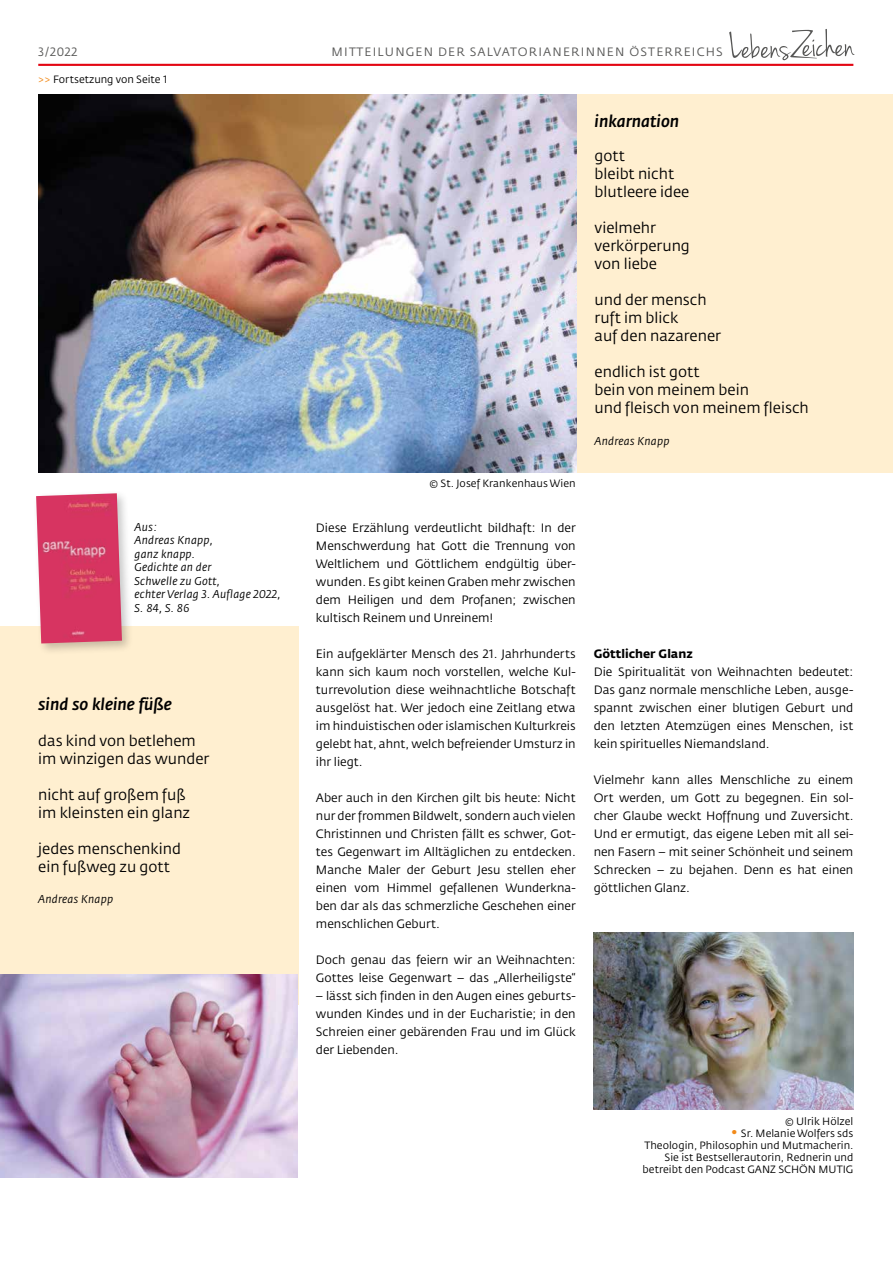
<style>
.page{position:relative;width:893px;height:1263px;background:#fff}
.page>*{position:absolute;margin:0;border:0;box-sizing:border-box;transform-origin:0 0}
.t1{font:italic 500 16.5px "Fedra Sans CEVA";color:#000}
.t2{font:15px/18px "Fedra Sans CEVA";color:#000}
.t3{font:12px/18px "Fedra Sans CEVA";color:#000;text-align:justify}
.t4{font:12px "Fedra Sans CEVA";letter-spacing:.1em;color:#575756}
.t5{font:700 12px "Fedra Sans CEVA";color:#000}
.t6{font:italic 11.25px/13.5px "Fedra Sans CEVA";letter-spacing:.02em;color:#000}
.t7{font:10.5px/12px "Fedra Sans CEVA";letter-spacing:.005em;color:#000;text-align:right}
.s1{color:#f28a19}
.s2{font-family:"Times";font-size:15px;color:#f28a19}
</style>
<div class="page">
<div style="left:0;top:626px;width:298px;height:378px;background:#ffefd0"></div>
<div style="left:506px;top:95px;width:387px;height:378px;background:#ffefd0"></div>
<hr style="left:38px;top:64px;width:815px;height:2px;background:#e30613">
<svg style="left:729px;top:29px;width:126px;height:31px"></svg>
<img style="left:38px;top:95px;width:539px;height:378px">
<img style="left:593px;top:932px;width:260px;height:178px">
<img style="left:0;top:974px;width:298px;height:204px">
<div style="left:33px;top:490px;width:101px;height:166px;background:#000;opacity:.22"></div>
<img style="left:36px;top:493px;width:86px;height:150px">
<p class="t4" style="left:38px;top:44px;width:41px">3/2022</p>
<p class="t4" style="left:332px;top:44px;width:393px">MITTEILUNGEN DER SALVATORIANERINNEN ÖSTERREICHS</p>
<p class="t7" style="left:38px;top:73px;width:131px"><span class="s1">&gt;&gt;</span> Fortsetzung von Seite 1</p>
<p class="t6" style="left:135px;top:520px;width:147px">Aus:<br>Andreas Knapp,<br>ganz knapp.<br>Gedichte an der<br>Schwelle zu Gott,<br>echter Verlag 3. Auflage 2022,<br>S. 84, S. 86</p>
<h1 class="t1" style="left:38px;top:694px;width:135px">sind so kleine füße</h1>
<p class="t2" style="left:38px;top:731px;width:173px">das kind von betlehem im winzigen das wunder</p>
<p class="t2" style="left:38px;top:785px;width:153px">nicht auf großem fuß im kleinsten ein glanz</p>
<p class="t2" style="left:38px;top:839px;width:144px">jedes menschenkind ein fußweg zu gott</p>
<p class="t6" style="left:38px;top:893px;width:76px">Andreas Knapp</p>
<p class="t7" style="left:430px;top:478px;width:148px">© St. Josef Krankenhaus Wien</p>
<p class="t3" style="left:316px;top:519px;width:261px">Diese Erzählung verdeutlicht bildhaft: In der Menschwerdung hat Gott die Trennung von Weltlichem und Göttlichem endgültig über&shy;wunden. Es gibt keinen Graben mehr zwischen dem Heiligen und dem Profanen; zwischen kultisch Reinem und Unreinem!</p>
<p class="t3" style="left:316px;top:645px;width:261px">Ein aufgeklärter Mensch des 21. Jahrhunderts kann sich kaum noch vorstellen, welche Kul&shy;turrevolution diese weihnachtliche Botschaft ausgelöst hat. Wer jedoch eine Zeitlang etwa im hinduistischen oder islamischen Kulturkreis gelebt hat, ahnt, welch befreiender Umsturz in ihr liegt.</p>
<p class="t3" style="left:316px;top:789px;width:261px">Aber auch in den Kirchen gilt bis heute: Nicht nur der frommen Bildwelt, sondern auch vielen Christinnen und Christen fällt es schwer, Got&shy;tes Gegenwart im Alltäglichen zu entdecken.<br>Manche Maler der Geburt Jesu stellen eher einen vom Himmel gefallenen Wunderkna&shy;ben dar als das schmerzliche Geschehen einer menschlichen Geburt.</p>
<p class="t3" style="left:316px;top:951px;width:261px">Doch genau das feiern wir an Weihnachten:<br>Gottes leise Gegenwart – das „Allerheiligste“</p>
<p class="t3" style="left:316px;top:987px;width:261px">– lässt sich finden in den Augen eines geburts&shy;wunden Kindes und in der Eucharistie; in den Schreien einer gebärenden Frau und im Glück der Liebenden.</p>
<h1 class="t1" style="left:595px;top:111px;width:86px">inkarnation</h1>
<p class="t2" style="left:595px;top:147px;width:96px">gott<br>bleibt nicht blutleere idee</p>
<p class="t2" style="left:595px;top:219px;width:97px">vielmehr verkörperung von liebe</p>
<p class="t2" style="left:595px;top:291px;width:128px">und der mensch ruft im blick<br>auf den nazarener</p>
<p class="t2" style="left:595px;top:363px;width:216px">endlich ist gott<br>bein von meinem bein<br>und fleisch von meinem fleisch</p>
<p class="t6" style="left:595px;top:434px;width:76px">Andreas Knapp</p>
<p class="t5" style="left:594px;top:646px;width:101px">Göttlicher Glanz</p>
<p class="t3" style="left:594px;top:663px;width:261px">Die Spiritualität von Weihnachten bedeutet:<br>Das ganz normale menschliche Leben, ausge&shy;spannt zwischen einer blutigen Geburt und den letzten Atemzügen eines Menschen, ist kein spirituelles Niemandsland.</p>
<p class="t3" style="left:594px;top:771px;width:261px">Vielmehr kann alles Menschliche zu einem Ort werden, um Gott zu begegnen. Ein sol&shy;cher Glaube weckt Hoffnung und Zuversicht.<br>Und er ermutigt, das eigene Leben mit all sei&shy;nen Fasern – mit seiner Schönheit und seinem Schrecken – zu bejahen. Denn es hat einen göttlichen Glanz.</p>
<p class="t7" style="left:785px;top:1115px;width:70px">© Ulrik Hölzel</p>
<p class="t7" style="left:643px;top:1127px;width:212px"><span class="s2">•</span> Sr. Melanie Wolfers sds<br>Theologin, Philosophin und Mutmacherin.<br>Sie ist Bestsellerautorin, Rednerin und betreibt den Podcast GANZ SCHÖN MUTIG</p>
</div>
